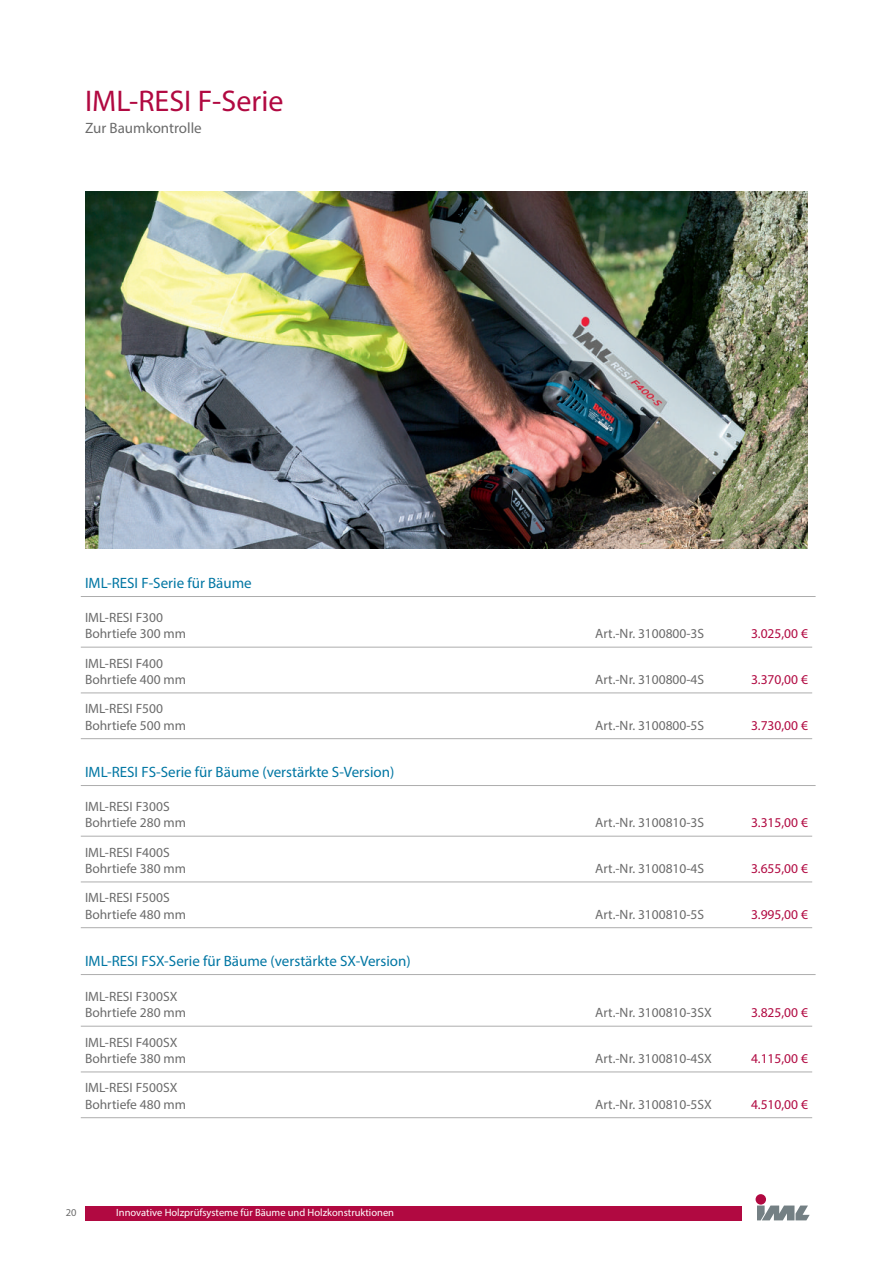
<style>
.page{position:relative;width:893px;height:1263px;background:#fff}
.page>*{position:absolute;margin:0;border:0;box-sizing:border-box;transform-origin:0 0}
.t1{font:30px "Myriad Pro";color:#b10941}
.t2{font:15px "Myriad Pro";color:#0076a3}
.t3{font:15px "Myriad Pro";color:#6b6b6b}
.t4{font:13.5px/16.5px "Myriad Pro";color:#6b6b6b}
.t5{font:13.5px "Myriad Pro";color:#b10941}
.t6{font:10.5px "Myriad Pro";color:#fff}
.t7{font:10.5px "Myriad Pro";color:#6b6b6b}
</style>
<div class="page">
<svg style="left:757px;top:1205px;width:53px;height:15px"></svg>
<div style="left:756px;top:1194px;width:10px;height:10px;background:#b10941;border-radius:50%"></div>
<div style="left:85px;top:1205px;width:657px;height:15px;background:#b10941"></div>
<hr style="left:81px;top:647px;width:731px;height:1px;background:#adadad">
<hr style="left:81px;top:692px;width:731px;height:1px;background:#adadad">
<hr style="left:81px;top:738px;width:731px;height:1px;background:#adadad">
<hr style="left:81px;top:596px;width:735px;height:1px;background:#adadad">
<hr style="left:81px;top:836px;width:731px;height:1px;background:#adadad">
<hr style="left:81px;top:881px;width:731px;height:1px;background:#adadad">
<hr style="left:81px;top:927px;width:731px;height:1px;background:#adadad">
<hr style="left:81px;top:785px;width:735px;height:1px;background:#adadad">
<hr style="left:81px;top:1026px;width:731px;height:1px;background:#adadad">
<hr style="left:81px;top:1071px;width:731px;height:1px;background:#adadad">
<hr style="left:81px;top:1117px;width:731px;height:1px;background:#adadad">
<hr style="left:81px;top:974px;width:735px;height:1px;background:#adadad">
<img style="left:85px;top:192px;width:723px;height:357px">
<h1 class="t1" style="left:85px;top:82px;width:200px">IML-RESI F-Serie</h1>
<p class="t3" style="left:85px;top:119px;width:118px">Zur Baumkontrolle</p>
<p class="t2" style="left:85px;top:573px;width:168px">IML-RESI F-Serie für Bäume</p>
<p class="t4" style="left:85px;top:609px;width:102px">IML-RESI F300<br>Bohrtiefe 300 mm</p>
<p class="t4" style="left:85px;top:654px;width:102px">IML-RESI F400<br>Bohrtiefe 400 mm</p>
<p class="t4" style="left:85px;top:700px;width:102px">IML-RESI F500<br>Bohrtiefe 500 mm</p>
<p class="t2" style="left:85px;top:762px;width:311px">IML-RESI FS-Serie für Bäume (verstärkte S-Version)</p>
<p class="t4" style="left:85px;top:798px;width:102px">IML-RESI F300S<br>Bohrtiefe 280 mm</p>
<p class="t4" style="left:85px;top:843px;width:102px">IML-RESI F400S<br>Bohrtiefe 380 mm</p>
<p class="t4" style="left:85px;top:889px;width:102px">IML-RESI F500S<br>Bohrtiefe 480 mm</p>
<p class="t2" style="left:85px;top:951px;width:327px">IML-RESI FSX-Serie für Bäume (verstärkte SX-Version)</p>
<p class="t4" style="left:85px;top:988px;width:102px">IML-RESI F300SX<br>Bohrtiefe 280 mm</p>
<p class="t4" style="left:85px;top:1033px;width:102px">IML-RESI F400SX<br>Bohrtiefe 380 mm</p>
<p class="t4" style="left:85px;top:1079px;width:102px">IML-RESI F500SX<br>Bohrtiefe 480 mm</p>
<p class="t7" style="left:66px;top:1206px;width:12px">20</p>
<p class="t6" style="left:116px;top:1206px;width:279px">Innovative Holzprüfsysteme für Bäume und Holzkonstruktionen</p>
<p class="t4" style="left:595px;top:625px;width:110px">Art.-Nr. 3100800-3S</p>
<p class="t5" style="left:751px;top:625px;width:58px">3.025,00 €</p>
<p class="t4" style="left:595px;top:671px;width:110px">Art.-Nr. 3100800-4S</p>
<p class="t5" style="left:751px;top:671px;width:58px">3.370,00 €</p>
<p class="t4" style="left:595px;top:717px;width:110px">Art.-Nr. 3100800-5S</p>
<p class="t5" style="left:751px;top:717px;width:58px">3.730,00 €</p>
<p class="t4" style="left:595px;top:814px;width:110px">Art.-Nr. 3100810-3S</p>
<p class="t5" style="left:751px;top:814px;width:58px">3.315,00 €</p>
<p class="t4" style="left:595px;top:860px;width:110px">Art.-Nr. 3100810-4S</p>
<p class="t5" style="left:751px;top:860px;width:58px">3.655,00 €</p>
<p class="t4" style="left:595px;top:906px;width:110px">Art.-Nr. 3100810-5S</p>
<p class="t5" style="left:751px;top:906px;width:58px">3.995,00 €</p>
<p class="t4" style="left:595px;top:1004px;width:118px">Art.-Nr. 3100810-3SX</p>
<p class="t5" style="left:751px;top:1004px;width:58px">3.825,00 €</p>
<p class="t4" style="left:595px;top:1050px;width:118px">Art.-Nr. 3100810-4SX</p>
<p class="t5" style="left:751px;top:1050px;width:58px">4.115,00 €</p>
<p class="t4" style="left:595px;top:1096px;width:118px">Art.-Nr. 3100810-5SX</p>
<p class="t5" style="left:751px;top:1096px;width:58px">4.510,00 €</p>
</div>
